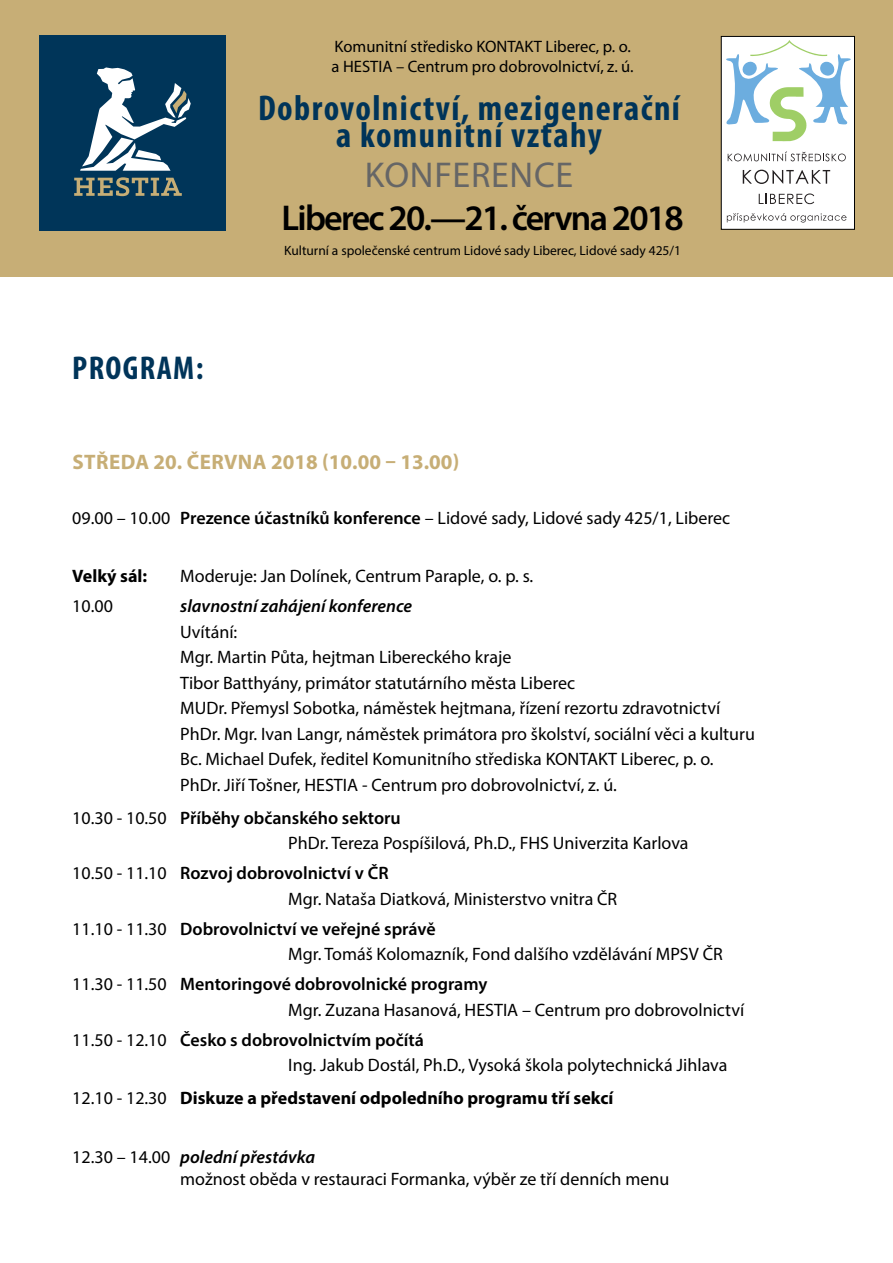
<style>
.page{position:relative;width:893px;height:1263px;background:#fff}
.page>*{position:absolute;margin:0;border:0;box-sizing:border-box;transform-origin:0 0}
.Základní_odstavec{font:700 condensed 36px/27px "Myriad Pro";letter-spacing:.04em;color:#003459;text-align:center}
.Základní_odstavec-2{font:600 36px "Myriad Pro";letter-spacing:-.05em;color:#000}
.Základní_odstavec-3{font:36px "Myriad Pro";letter-spacing:.02em;color:#666}
.Základní_odstavec-4{font:700 condensed 33.15px "Myriad Pro";letter-spacing:.04em;color:#003459}
.Základní_odstavec-5{font:700 21px "Myriad Pro";letter-spacing:.01em;color:#c7ae76}
.Základní_odstavec-6{font:18px "Myriad Pro";color:#000}
.Základní_odstavec-7{font:600 18px "Myriad Pro";color:#000}
.Základní_odstavec-8{font:700 18px "Myriad Pro";color:#000}
.Základní_odstavec-9{font:italic 600 18px "Myriad Pro";color:#000}
.Základní_odstavec-10{font:16.5px "Myriad Pro";color:#000}
.Základní_odstavec-11{font:13.5px "Myriad Pro";color:#000}
.s1{font-weight:600}
.s2{font-weight:400}
.s3{font-weight:400;font-style:normal}
</style>
<div class="page">
<div style="left:0;top:0;width:893px;height:276px;background:#c7ae76"></div>
<div style="left:39px;top:35px;width:187px;height:196px;background:#003559"></div>
<svg style="left:80px;top:67px;width:111px;height:104px"></svg>
<svg style="left:74px;top:177px;width:108px;height:19px"></svg>
<div style="left:721px;top:36px;width:133px;height:193px;background:#fff"></div>
<svg style="left:728px;top:152px;width:118px;height:9px"></svg>
<svg style="left:743px;top:170px;width:87px;height:14px"></svg>
<svg style="left:759px;top:193px;width:55px;height:11px"></svg>
<svg style="left:727px;top:213px;width:119px;height:10px"></svg>
<svg style="left:726px;top:40px;width:125px;height:101px"></svg>
<div style="left:721px;top:36px;width:134px;height:193px;border:1px solid #000"></div>
<p class="Základní_odstavec-10" style="left:334px;top:36px;width:298px">Komunitní středisko KONTAKT Liberec, p. o.</p>
<p class="Základní_odstavec-10" style="left:332px;top:56px;width:304px">a HESTIA – Centrum pro dobrovolnictví, z. ú.</p>
<p class="Základní_odstavec" style="left:258px;top:94px;width:423px">Dobrovolnictví, mezigenerační a komunitní vztahy</p>
<p class="Základní_odstavec-3" style="left:365px;top:153px;width:210px">KONFERENCE</p>
<p class="Základní_odstavec-4" style="left:72px;top:347px;width:133px">PROGRAM:</p>
<p class="Základní_odstavec-2" style="left:282px;top:195px;width:403px">Liberec 20.—21. června 2018</p>
<p class="Základní_odstavec-11" style="left:284px;top:242px;width:398px">Kulturní a společenské centrum Lidové sady Liberec, Lidové sady 425/1</p>
<p class="Základní_odstavec-5" style="left:72px;top:448px;width:388px">STŘEDA 20. ČERVNA 2018 (10.00 – 13.00)</p>
<p class="Základní_odstavec-6" style="left:72px;top:507px;width:659px">09.00 – 10.00 <span class="s1">Prezence účastníků konference</span> – Lidové sady, Lidové sady 425/1, Liberec</p>
<p class="Základní_odstavec-8" style="left:72px;top:564px;width:76px">Velký sál:</p>
<p class="Základní_odstavec-6" style="left:180px;top:565px;width:355px">Moderuje: Jan Dolínek, Centrum Paraple, o. p. s.</p>
<p class="Základní_odstavec-6" style="left:72px;top:595px;width:42px">10.00</p>
<p class="Základní_odstavec-9" style="left:180px;top:595px;width:233px">slavnostní zahájení konference</p>
<p class="Základní_odstavec-6" style="left:180px;top:621px;width:59px">Uvítání:</p>
<p class="Základní_odstavec-6" style="left:180px;top:646px;width:333px">Mgr. Martin Půta, hejtman Libereckého kraje</p>
<p class="Základní_odstavec-6" style="left:180px;top:672px;width:396px">Tibor Batthyány, primátor statutárního města Liberec</p>
<p class="Základní_odstavec-6" style="left:180px;top:697px;width:541px">MUDr. Přemysl Sobotka, náměstek hejtmana, řízení rezortu zdravotnictví</p>
<p class="Základní_odstavec-6" style="left:180px;top:723px;width:576px">PhDr. Mgr. Ivan Langr, náměstek primátora pro školství, sociální věci a kulturu</p>
<p class="Základní_odstavec-6" style="left:180px;top:748px;width:535px">Bc. Michael Dufek, ředitel Komunitního střediska KONTAKT Liberec, p. o.</p>
<p class="Základní_odstavec-6" style="left:180px;top:774px;width:438px">PhDr. Jiří Tošner, HESTIA - Centrum pro dobrovolnictví, z. ú.</p>
<p class="Základní_odstavec-7" style="left:72px;top:806px;width:330px"><span class="s2">10.30 - 10.50</span> Příběhy občanského sektoru</p>
<p class="Základní_odstavec-6" style="left:288px;top:832px;width:402px">PhDr. Tereza Pospíšilová, Ph.D., FHS Univerzita Karlova</p>
<p class="Základní_odstavec-7" style="left:72px;top:862px;width:318px"><span class="s2">10.50 - 11.10</span> Rozvoj dobrovolnictví v ČR</p>
<p class="Základní_odstavec-6" style="left:288px;top:888px;width:330px">Mgr. Nataša Diatková, Ministerstvo vnitra ČR</p>
<p class="Základní_odstavec-7" style="left:72px;top:917px;width:365px"><span class="s2">11.10 - 11.30</span> Dobrovolnictví ve veřejné správě</p>
<p class="Základní_odstavec-6" style="left:288px;top:943px;width:436px">Mgr. Tomáš Kolomazník, Fond dalšího vzdělávání MPSV ČR</p>
<p class="Základní_odstavec-7" style="left:72px;top:973px;width:417px"><span class="s2">11.30 - 11.50</span> Mentoringové dobrovolnické programy</p>
<p class="Základní_odstavec-6" style="left:288px;top:999px;width:457px">Mgr. Zuzana Hasanová, HESTIA – Centrum pro dobrovolnictví</p>
<p class="Základní_odstavec-7" style="left:72px;top:1028px;width:353px"><span class="s2">11.50 - 12.10</span> Česko s dobrovolnictvím počítá</p>
<p class="Základní_odstavec-6" style="left:288px;top:1054px;width:441px">Ing. Jakub Dostál, Ph.D., Vysoká škola polytechnická Jihlava</p>
<p class="Základní_odstavec-8" style="left:72px;top:1086px;width:543px"><span class="s2">12.10 - 12.30</span> Diskuze a představení odpoledního programu tří sekcí</p>
<p class="Základní_odstavec-9" style="left:72px;top:1145px;width:244px"><span class="s3">12.30 – 14.00</span> polední přestávka</p>
<p class="Základní_odstavec-6" style="left:180px;top:1167px;width:491px">možnost oběda v restauraci Formanka, výběr ze tří denních menu</p>
</div>
